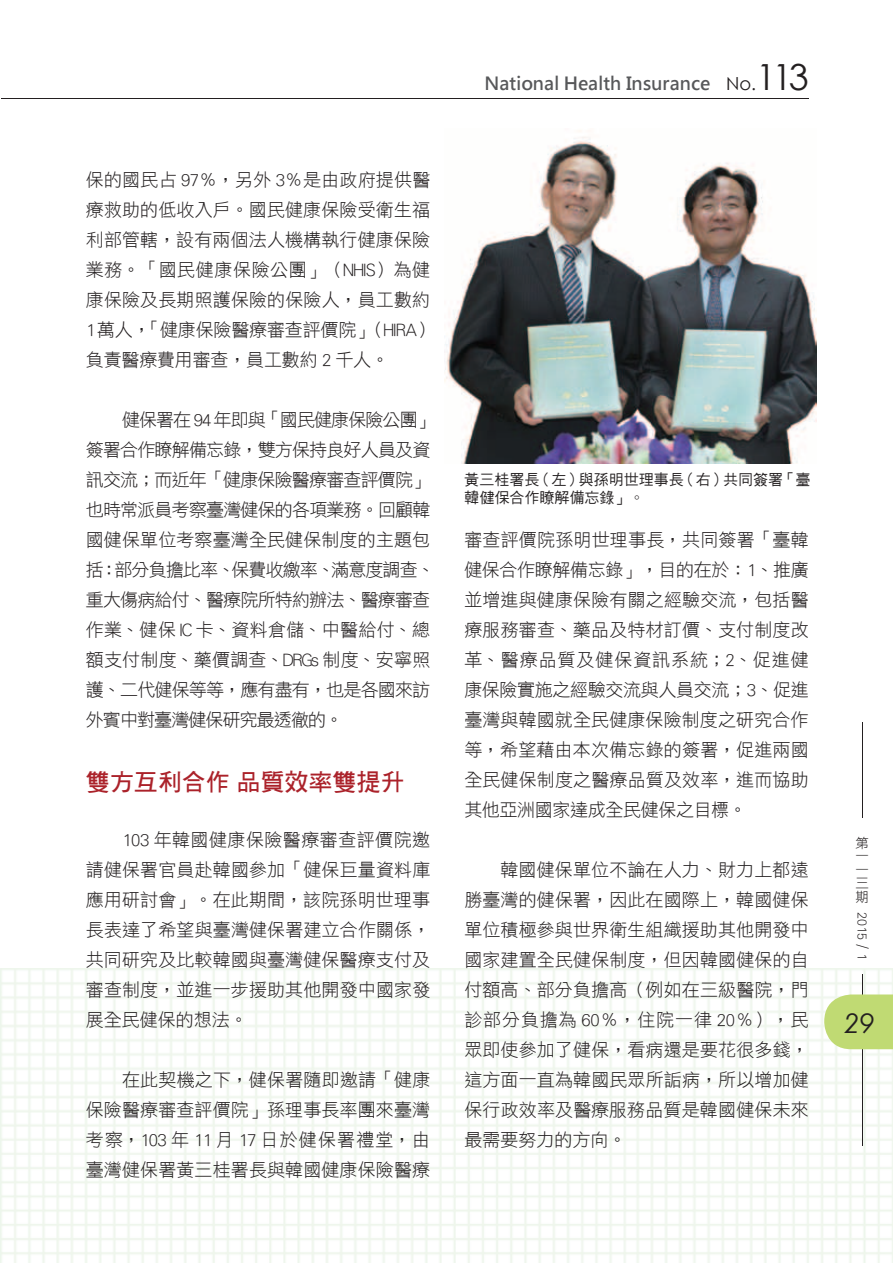
<style>
.page{position:relative;width:893px;height:1263px;background:#fff}
.page>*{position:absolute;margin:0;border:0;box-sizing:border-box;transform-origin:0 0}
.t1{font:italic 27px "Century Gothic";color:#231f20}
.t2{font:24px "DF Hei Bd HKP BF";color:#ab222a}
.t3{font:18px/30px "DF Hei Lt HKP BF";letter-spacing:.005em;color:#231f20;text-align:justify}
.t4{font:18px/30px "DF Hei Lt HKP BF";letter-spacing:-.045em;color:#231f20}
.t5{font:700 18px "Microsoft Jheng Hei";color:#57585a}
.t6{font:15px/18px "DF Hei Md HKP BF";color:#231f20}
.t7{font:13.5px/13.5px "DF Hei Lt HKP BF";color:#231f20;text-align:justify}
.s1{font-family:"Century Gothic";font-weight:400;color:#231f20}
.s2{font-family:"Century Gothic";font-weight:400;font-size:36px;color:#231f20}
</style>
<div class="page">
<img style="left:0;top:969px;width:893px;height:294px">
<hr style="left:1px;top:98px;width:808px;height:1px;background:#231f20">
<hr style="left:862px;top:975px;width:1px;height:171px;background:#231f20">
<svg style="left:824px;top:994px;width:69px;height:55px;background:#c5dd7e"></svg>
<hr style="left:862px;top:723px;width:1px;height:95px;background:#231f20">
<img style="left:444px;top:130px;width:373px;height:333px">
<p class="t3" style="left:86px;top:164px;width:350px;text-align:left">保的國民占 97％，另外 3％是由政府提供醫療救助的低收入戶。國民健康保險受衛生福利部管轄，設有兩個法人機構執行健康保險業務。「國民健康保險公團」（NHIS）為健康保險及長期照護保險的保險人，員工數約<br>1萬人，「健康保險醫療審查評價院」（HIRA）負責醫療費用審查，員工數約 2 千人。</p>
<p class="t4" style="left:86px;top:404px;width:350px;text-indent:36px">健保署在 94 年即與「國民健康保險公團」簽署合作瞭解備忘錄，雙方保持良好人員及資訊交流；而近年「健康保險醫療審查評價院」也時常派員考察臺灣健保的各項業務。回顧韓國健保單位考察臺灣全民健保制度的主題包括：部分負擔比率、保費收繳率、滿意度調查、重大傷病給付、醫療院所特約辦法、醫療審查作業、健保 IC 卡、資料倉儲、中醫給付、總額支付制度、藥價調查、DRGs 制度、安寧照護、二代健保等等，應有盡有，也是各國來訪外賓中對臺灣健保研究最透徹的。</p>
<h2 class="t2" style="left:86px;top:770px;width:320px">雙方互利合作 品質效率雙提升</h2>
<p class="t3" style="left:86px;top:824px;width:346px;text-indent:36px">103 年韓國健康保險醫療審查評價院邀請健保署官員赴韓國參加「健保巨量資料庫應用研討會」。在此期間，該院孫明世理事長表達了希望與臺灣健保署建立合作關係，共同研究及比較韓國與臺灣健保醫療支付及審查制度，並進一步援助其他開發中國家發展全民健保的想法。</p>
<p class="t3" style="left:86px;top:1064px;width:346px;text-indent:36px">在此契機之下，健保署隨即邀請「健康保險醫療審查評價院」孫理事長率團來臺灣考察，103 年 11 月 17 日於健保署禮堂，由臺灣健保署黃三桂署長與韓國健康保險醫療</p>
<p class="t5" style="left:485px;top:72px;width:326px">National Health Insurance <span class="s1">No.</span><span class="s2">113</span></p>
<p class="t6" style="left:464px;top:471px;width:348px">黃三桂署長（左）與孫明世理事長（右）共同簽署「臺韓健保合作瞭解備忘錄」。</p>
<p class="t3" style="left:464px;top:524px;width:346px">審查評價院孫明世理事長，共同簽署「臺韓健保合作瞭解備忘錄」，目的在於：1、推廣並增進與健康保險有關之經驗交流，包括醫療服務審查、藥品及特材訂價、支付制度改革、醫療品質及健保資訊系統；2、促進健康保險實施之經驗交流與人員交流；3、促進臺灣與韓國就全民健康保險制度之研究合作等，希望藉由本次備忘錄的簽署，促進兩國全民健保制度之醫療品質及效率，進而協助其他亞洲國家達成全民健保之目標。</p>
<p class="t3" style="left:464px;top:854px;width:346px;text-indent:36px">韓國健保單位不論在人力、財力上都遠勝臺灣的健保署，因此在國際上，韓國健保單位積極參與世界衛生組織援助其他開發中國家建置全民健保制度，但因韓國健保的自付額高、部分負擔高（例如在三級醫院，門診部分負擔為 60％，住院一律 20％），民眾即使參加了健保，看病還是要花很多錢，這方面一直為韓國民眾所詬病，所以增加健保行政效率及醫療服務品質是韓國健保未來最需要努力的方向。</p>
<p class="t7" style="left:856px;top:836px;width:14px">第一一三期</p>
<p class="t7" style="left:869px;top:912px;width:49px;rotate:90deg">2015 / 1</p>
<h1 class="t1" style="left:845px;top:1004px;width:31px">29</h1>
</div>
